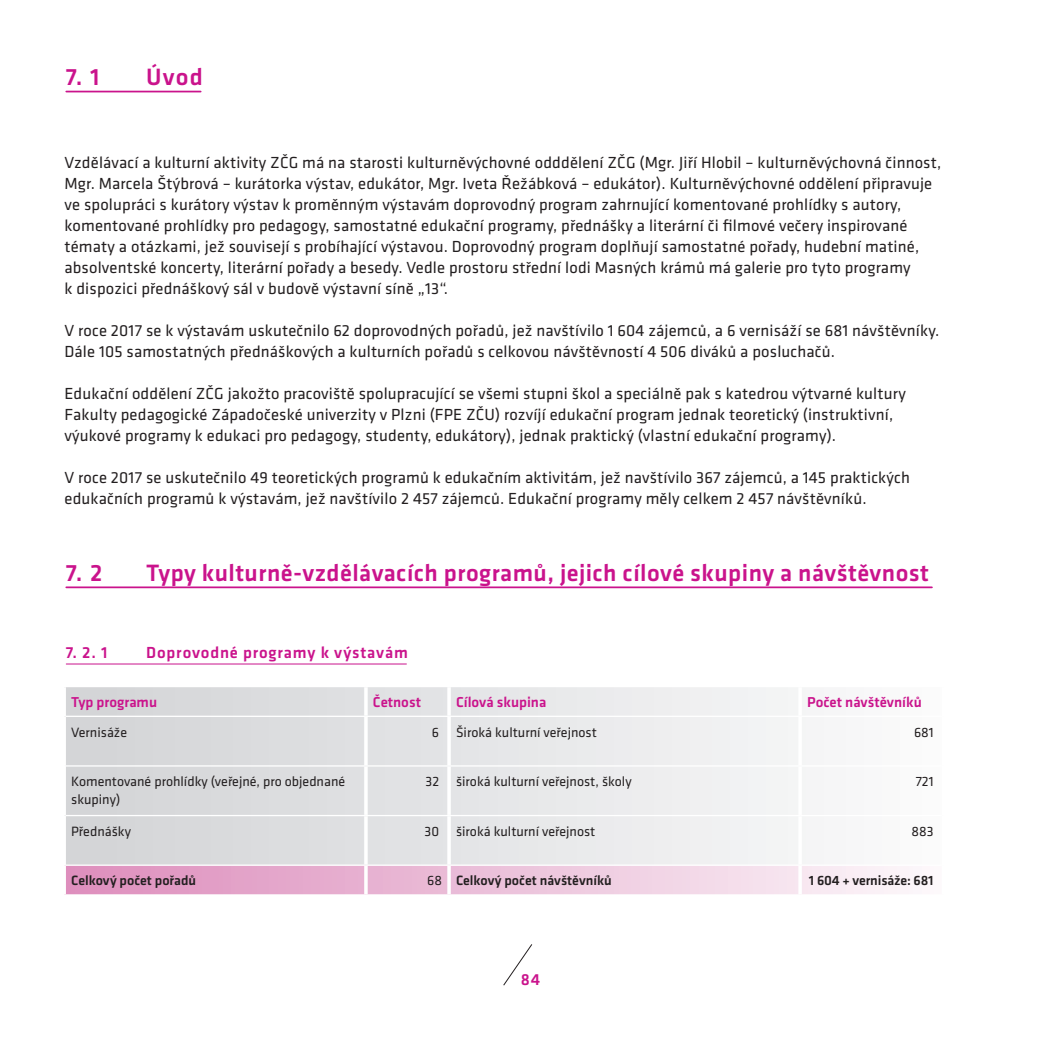
<style>
.page{position:relative;width:1042px;height:1042px;background:#fff}
.page>*{position:absolute;margin:0;border:0;box-sizing:border-box;transform-origin:0 0}
.t1{font:500 24.5px "Klavika Basic";letter-spacing:.02em;color:#ca138c}
.t2{font:16.62px/21px "Klavika Basic";letter-spacing:.01em;color:#231f20}
.t3{font:500 16.62px "Klavika Basic";letter-spacing:.05em;color:#ca138c}
.t4{font:500 14.88px "Klavika Basic";color:#ca138c}
.t5{font:14px/17.5px "Klavika Basic";color:#231f20}
.t6{font:500 14px "Klavika Basic";color:#231f20}
</style>
<div class="page">
<svg style="left:503px;top:944px;width:30px;height:42px"></svg>
<hr style="left:66px;top:91px;width:135px;height:1px;background:#ca138c">
<hr style="left:66px;top:586px;width:866px;height:2px;background:#ca138c">
<hr style="left:66px;top:663px;width:340px;height:1px;background:#ca138c">
<svg style="left:66px;top:687px;width:740px;height:177px"></svg>
<svg style="left:66px;top:866px;width:843px;height:28px;background:#ebc0d9"></svg>
<hr style="left:364px;top:687px;width:4px;height:28px;background:#f8f9f9">
<hr style="left:447px;top:687px;width:4px;height:28px;background:#fff">
<hr style="left:798px;top:687px;width:4px;height:28px;background:#fff">
<hr style="left:364px;top:717px;width:4px;height:48px;background:#fff">
<hr style="left:447px;top:717px;width:4px;height:48px;background:#fff">
<hr style="left:798px;top:717px;width:4px;height:48px;background:#fff">
<hr style="left:364px;top:766px;width:4px;height:49px;background:#f8f9f9">
<hr style="left:447px;top:766px;width:4px;height:49px;background:#fff">
<hr style="left:798px;top:766px;width:4px;height:49px;background:#fff">
<hr style="left:364px;top:816px;width:4px;height:48px;background:#f8f9f9">
<hr style="left:447px;top:816px;width:4px;height:48px;background:#fff">
<hr style="left:798px;top:816px;width:4px;height:48px;background:#fff">
<svg style="left:364px;top:866px;width:4px;height:28px"></svg>
<svg style="left:447px;top:866px;width:4px;height:28px"></svg>
<hr style="left:798px;top:866px;width:4px;height:28px;background:#fff">
<hr style="left:66px;top:715px;width:300px;height:2px;background:#fff">
<hr style="left:366px;top:715px;width:83px;height:2px;background:#fff">
<hr style="left:449px;top:715px;width:351px;height:2px;background:#fff">
<hr style="left:800px;top:715px;width:141px;height:2px;background:#fff">
<hr style="left:66px;top:765px;width:300px;height:1px;background:#fff">
<hr style="left:366px;top:765px;width:83px;height:1px;background:#fff">
<hr style="left:449px;top:765px;width:351px;height:1px;background:#fff">
<hr style="left:800px;top:765px;width:141px;height:1px;background:#fff">
<hr style="left:66px;top:815px;width:300px;height:1px;background:#fff">
<hr style="left:366px;top:815px;width:83px;height:1px;background:#fff">
<hr style="left:449px;top:815px;width:351px;height:1px;background:#fff">
<hr style="left:800px;top:815px;width:141px;height:1px;background:#fff">
<p class="t1" style="left:66px;top:61px;width:35px">7. 1</p>
<p class="t1" style="left:146px;top:61px;width:58px">Úvod</p>
<p class="t2" style="left:64px;top:151px;width:878px">Vzdělávací a kulturní aktivity ZČG má na starosti kulturněvýchovné odddělení ZČG (Mgr. Jiří Hlobil – kulturněvýchovná činnost, Mgr. Marcela Štýbrová – kurátorka výstav, edukátor, Mgr. Iveta Řežábková – edukátor). Kulturněvýchovné oddělení připravuje ve spolupráci s kurátory výstav k proměnným výstavám doprovodný program zahrnující komentované prohlídky s autory, komentované prohlídky pro pedagogy, samostatné edukační programy, přednášky a literární či filmové večery inspirované tématy a otázkami, jež souvisejí s probíhající výstavou. Doprovodný program doplňují samostatné pořady, hudební matiné, absolventské koncerty, literární pořady a besedy. Vedle prostoru střední lodi Masných krámů má galerie pro tyto programy</p>
<p class="t2" style="left:64px;top:277px;width:385px">k dispozici přednáškový sál v budově výstavní síně „13“.</p>
<p class="t2" style="left:64px;top:319px;width:876px">V roce 2017 se k výstavám uskutečnilo 62 doprovodných pořadů, jež navštívilo 1 604 zájemců, a 6 vernisáží se 681 návštěvníky.<br>Dále 105 samostatných přednáškových a kulturních pořadů s celkovou návštěvností 4 506 diváků a posluchačů.</p>
<p class="t2" style="left:64px;top:382px;width:843px">Edukační oddělení ZČG jakožto pracoviště spolupracující se všemi stupni škol a speciálně pak s katedrou výtvarné kultury<br>Fakulty pedagogické Západočeské univerzity v Plzni (FPE ZČU) rozvíjí edukační program jednak teoretický (instruktivní, výukové programy k edukaci pro pedagogy, studenty, edukátory), jednak praktický (vlastní edukační programy).</p>
<p class="t2" style="left:64px;top:466px;width:847px">V roce 2017 se uskutečnilo 49 teoretických programů k edukačním aktivitám, jež navštívilo 367 zájemců, a 145 praktických edukačních programů k výstavám, jež navštívilo 2 457 zájemců. Edukační programy měly celkem 2 457 návštěvníků.</p>
<p class="t1" style="left:66px;top:556px;width:38px">7. 2</p>
<p class="t1" style="left:146px;top:556px;width:784px">Typy kulturně-vzdělávacích programů, jejich cílové skupiny a návštěvnost</p>
<p class="t3" style="left:66px;top:641px;width:43px">7. 2. 1</p>
<p class="t3" style="left:146px;top:641px;width:263px">Doprovodné programy k výstavám</p>
<p class="t4" style="left:71px;top:692px;width:87px">Typ programu</p>
<p class="t4" style="left:373px;top:692px;width:49px">Četnost</p>
<p class="t4" style="left:456px;top:692px;width:92px">Cílová skupina</p>
<p class="t4" style="left:807px;top:692px;width:116px">Počet návštěvníků</p>
<p class="t5" style="left:71px;top:723px;width:57px">Vernisáže</p>
<p class="t5" style="left:432px;top:723px;width:9px">6</p>
<p class="t5" style="left:456px;top:723px;width:142px">Široká kulturní veřejnost</p>
<p class="t5" style="left:914px;top:723px;width:21px">681</p>
<p class="t5" style="left:71px;top:772px;width:275px">Komentované prohlídky (veřejné, pro objednané skupiny)</p>
<p class="t5" style="left:425px;top:772px;width:15px">32</p>
<p class="t5" style="left:456px;top:772px;width:177px">široká kulturní veřejnost, školy</p>
<p class="t5" style="left:915px;top:772px;width:19px">721</p>
<p class="t5" style="left:71px;top:822px;width:61px">Přednášky</p>
<p class="t5" style="left:424px;top:822px;width:16px">30</p>
<p class="t5" style="left:456px;top:822px;width:141px">široká kulturní veřejnost</p>
<p class="t5" style="left:911px;top:822px;width:23px">883</p>
<p class="t6" style="left:71px;top:871px;width:127px">Celkový počet pořadů</p>
<p class="t5" style="left:427px;top:871px;width:16px">68</p>
<p class="t6" style="left:456px;top:871px;width:157px">Celkový počet návštěvníků</p>
<p class="t6" style="left:809px;top:871px;width:126px">1 604 + vernisáže: 681</p>
<p class="t3" style="left:521px;top:968px;width:21px">84</p>
</div>
